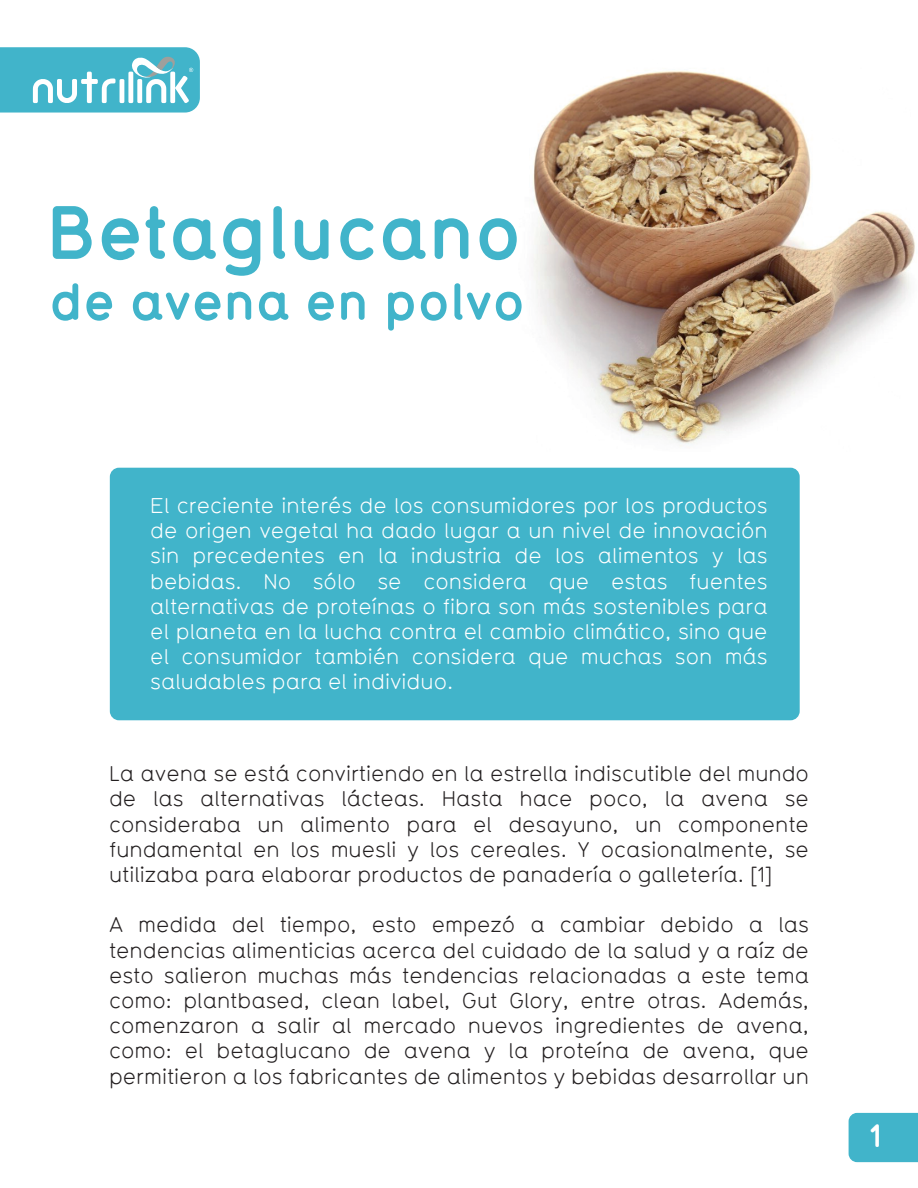
<style>
.page{position:relative;width:918px;height:1188px;background:#fff}
.page>*{position:absolute;margin:0;border:0;box-sizing:border-box;transform-origin:0 0}
.t1{font:700 74.1px "Typ 1451";color:#41b4ca}
.t2{font:700 51.3px "Typ 1451";color:#41b4ca}
.t3{font:700 31.5px "Typ 1451";color:#fff}
.t4{font:21px/25.2px "Typ 1451";color:#231f20;text-align:justify}
.t5{font:21px/25.2px "Typ 1451";color:#fff;text-align:justify}
</style>
<div class="page">
<img style="left:533px;top:71px;width:382px;height:376px">
<svg style="left:0;top:47px;width:200px;height:66px;background:#63c0d2"></svg>
<div style="left:110px;top:468px;width:690px;height:252px;background:#41b4ca;border-radius:9px"></div>
<div style="left:849px;top:1113px;width:69px;height:49px;background:#41b4ca"></div>
<h1 class="t1" style="left:46px;top:180px;width:477px">Betaglucano</h1>
<h2 class="t2" style="left:49px;top:265px;width:478px">de avena en polvo</h2>
<p class="t5" style="left:150px;top:492px;width:619px">El creciente interés de los consumidores por los productos de origen vegetal ha dado lugar a un nivel de innovación sin precedentes en la industria de los alimentos y las bebidas. No sólo se considera que estas fuentes alternativas de proteínas o fibra son más sostenibles para el planeta en la lucha contra el cambio climático, sino que el consumidor también considera que muchas son más saludables para el individuo.</p>
<p class="t4" style="left:109px;top:760px;width:701px">La avena se está convirtiendo en la estrella indiscutible del mundo de las alternativas lácteas. Hasta hace poco, la avena se consideraba un alimento para el desayuno, un componente fundamental en los muesli y los cereales. Y ocasionalmente, se utilizaba para elaborar productos de panadería o galletería. [1]</p>
<p class="t4" style="left:109px;top:912px;width:701px">A medida del tiempo, esto empezó a cambiar debido a las tendencias alimenticias acerca del cuidado de la salud y a raíz de esto salieron muchas más tendencias relacionadas a este tema como: plantbased, clean label, Gut Glory, entre otras. Además, comenzaron a salir al mercado nuevos ingredientes de avena, como: el betaglucano de avena y la proteína de avena, que permitieron a los fabricantes de alimentos y bebidas desarrollar un</p>
<h3 class="t3" style="left:871px;top:1113px;width:12px">1</h3>
</div>
